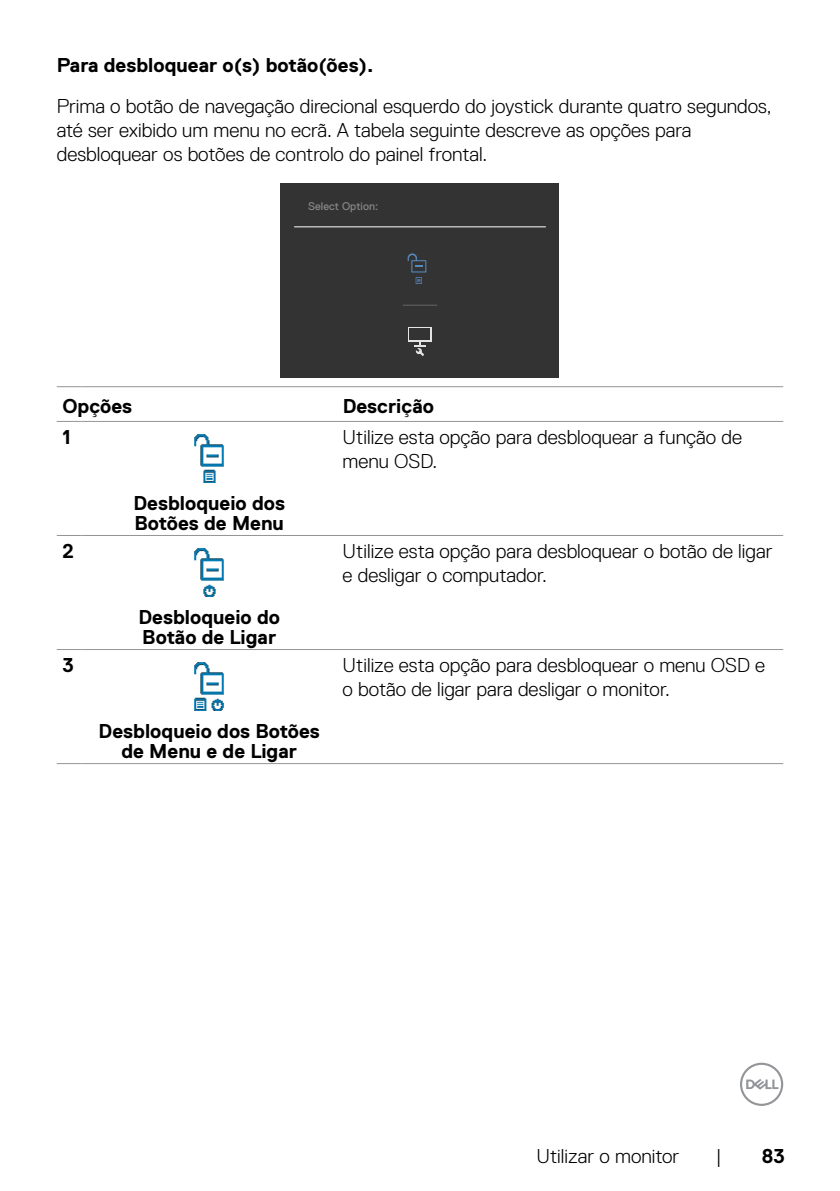
<style>
.page{position:relative;width:840px;height:1191px;background:#fff}
.page>*{position:absolute;margin:0;border:0;box-sizing:border-box;transform-origin:0 0}
.t1{font:300 20px/24px "Dell Replica";color:#000}
.t2{font:700 20px/20px "Dell Replica";color:#000}
.t3{font:11.2px "Dell Replica";color:#888}
</style>
<div class="page">
<svg style="left:740px;top:1062px;width:42px;height:44px"></svg>
<div style="left:280px;top:183px;width:279px;height:195px;background:#333"></div>
<hr style="left:294px;top:226px;width:251px;height:1px;background:#fff">
<hr style="left:402px;top:305px;width:35px;height:1px;background:#666">
<div style="left:408px;top:327px;width:23px;height:14px;background:#e4e4e4"></div>
<div style="left:409px;top:328px;width:21px;height:12px;background:#333"></div>
<svg style="left:414px;top:341px;width:11px;height:15px"></svg>
<svg style="left:407px;top:253px;width:19px;height:31px"></svg>
<svg style="left:57px;top:386px;width:24px;height:1px"></svg>
<hr style="left:81px;top:386px;width:256px;height:1px;background:#939598">
<hr style="left:337px;top:386px;width:445px;height:1px;background:#939598">
<svg style="left:57px;top:421px;width:24px;height:1px"></svg>
<hr style="left:81px;top:421px;width:256px;height:1px;background:#939598">
<hr style="left:337px;top:421px;width:445px;height:1px;background:#939598">
<svg style="left:57px;top:535px;width:24px;height:1px"></svg>
<hr style="left:81px;top:535px;width:256px;height:1px;background:#939598">
<hr style="left:337px;top:535px;width:445px;height:1px;background:#939598">
<svg style="left:57px;top:649px;width:24px;height:1px"></svg>
<hr style="left:81px;top:649px;width:256px;height:1px;background:#939598">
<hr style="left:337px;top:649px;width:445px;height:1px;background:#939598">
<svg style="left:57px;top:763px;width:24px;height:1px"></svg>
<hr style="left:81px;top:763px;width:256px;height:1px;background:#939598">
<hr style="left:337px;top:763px;width:445px;height:1px;background:#939598">
<img style="left:194px;top:434px;width:30px;height:49px">
<img style="left:194px;top:548px;width:30px;height:49px">
<img style="left:194px;top:662px;width:30px;height:49px">
<p class="t2" style="left:57px;top:55px;width:318px">Para desbloquear o(s) botão(ões).</p>
<p class="t1" style="left:57px;top:94px;width:716px">Prima o botão de navegação direcional esquerdo do joystick durante quatro segundos, até ser exibido um menu no ecrã. A tabela seguinte descreve as opções para desbloquear os botões de controlo do painel frontal.</p>
<p class="t3" style="left:308px;top:200px;width:71px">Select Option:</p>
<p class="t2" style="left:62px;top:396px;width:71px">Opções</p>
<p class="t2" style="left:342px;top:396px;width:93px">Descrição</p>
<p class="t2" style="left:62px;top:427px;width:10px">1</p>
<p class="t1" style="left:342px;top:425px;width:400px">Utilize esta opção para desbloquear a função de menu OSD.</p>
<p class="t2" style="left:62px;top:541px;width:13px">2</p>
<p class="t2" style="left:62px;top:655px;width:13px">3</p>
<p class="t2" style="left:133px;top:493px;width:153px">Desbloqueio dos<br>Botões de Menu</p>
<p class="t2" style="left:138px;top:607px;width:143px">Desbloqueio do<br>Botão de Ligar</p>
<p class="t2" style="left:99px;top:721px;width:222px;text-align:center">Desbloqueio dos Botões de Menu e de Ligar</p>
<p class="t1" style="left:342px;top:539px;width:431px">Utilize esta opção para desbloquear o botão de ligar e desligar o computador.</p>
<p class="t1" style="left:342px;top:653px;width:423px">Utilize esta opção para desbloquear o menu OSD e o botão de ligar para desligar o monitor.</p>
<p class="t1" style="left:536px;top:1143px;width:144px">Utilizar o monitor</p>
<p class="t1" style="left:715px;top:1143px;width:7px">|</p>
<p class="t2" style="left:761px;top:1145px;width:24px">83</p>
</div>
